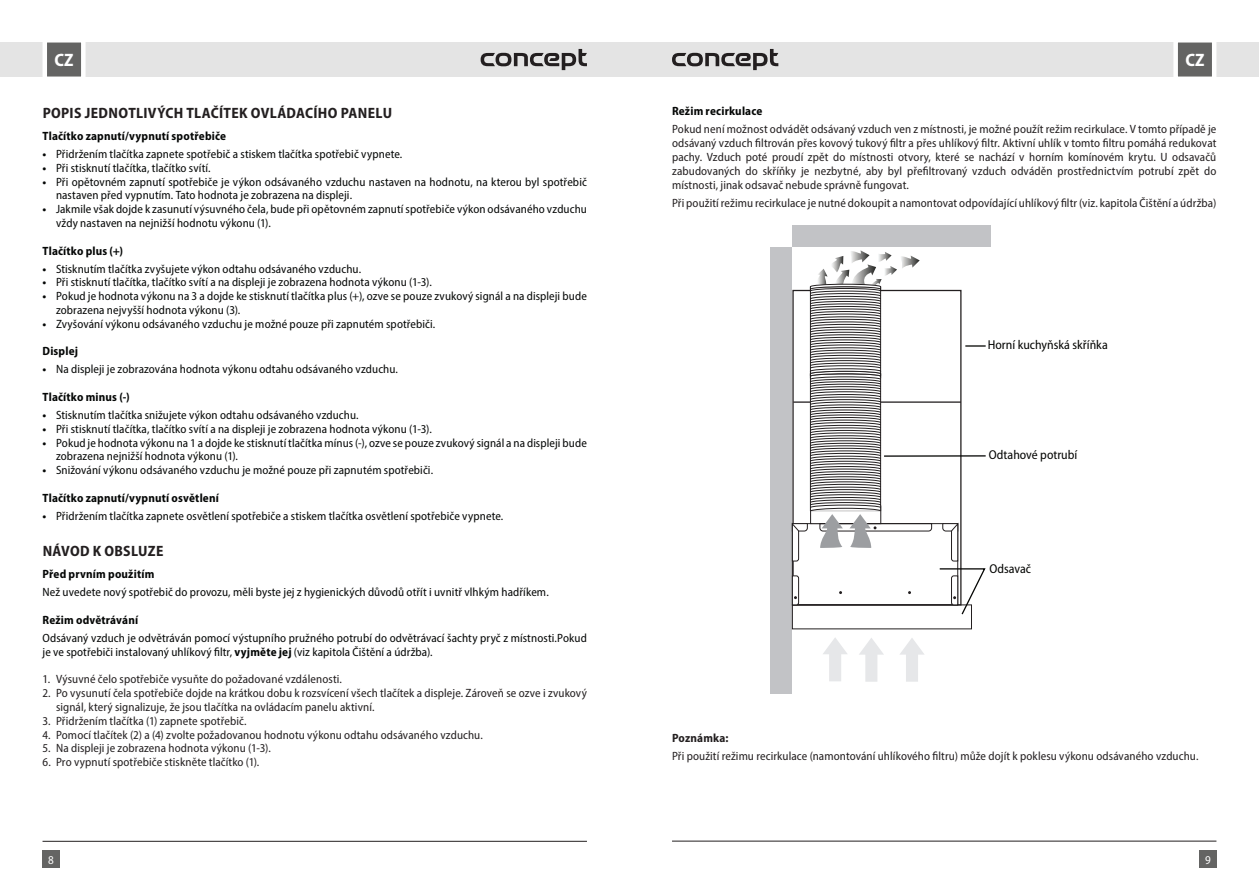
<style>
.page{position:relative;width:1259px;height:893px;background:#fff}
.page>*{position:absolute;margin:0;border:0;box-sizing:border-box;transform-origin:0 0}
.t1{font:700 semi-condensed 18px "Myriad Pro";color:#fff}
.t2{font:700 semi-condensed 15px "Myriad Pro";letter-spacing:.02em;color:#231f20}
.t3{font:semi-condensed 12.9px "Myriad Pro";color:#040503}
.t4{font:semi-condensed 12px/13.8px "Myriad Pro";letter-spacing:.01em;color:#050706}
.t5{font:semi-condensed 12px/13.8px "Myriad Pro";letter-spacing:.01em;color:#231f20}
.t6{font:700 semi-condensed 12px "Myriad Pro";letter-spacing:.015em;color:#050706}
.t7{font:700 semi-condensed 12px "Myriad Pro";letter-spacing:.015em;color:#231f20}
.t8{font:semi-condensed 12px "Myriad Pro";color:#fff}
.s1{font-weight:700}
</style>
<div class="page">
<div style="left:629px;top:43px;width:630px;height:34px;background:#e4e4e4"></div>
<div style="left:0;top:43px;width:629px;height:34px;background:#e4e4e4"></div>
<div style="left:43px;top:850px;width:17px;height:17px;background:#646463"></div>
<div style="left:1199px;top:850px;width:17px;height:17px;background:#646463"></div>
<svg style="left:1171px;top:42px;width:47px;height:35px;background:#8f8f8e"></svg>
<svg style="left:40px;top:42px;width:48px;height:35px;background:#919190"></svg>
<hr style="left:672px;top:841px;width:544px;height:1px;background:#231f20">
<hr style="left:43px;top:841px;width:544px;height:1px;background:#231f20">
<svg style="left:480px;top:49px;width:107px;height:21px"></svg>
<svg style="left:672px;top:49px;width:106px;height:21px"></svg>
<hr style="left:793px;top:401px;width:168px;height:2px;background:#231f20">
<div style="left:792px;top:225px;width:198px;height:22px;background:#c2c3c6"></div>
<div style="left:770px;top:247px;width:22px;height:447px;background:#c2c3c6"></div>
<div style="left:792px;top:523px;width:166px;height:82px;border:1px solid #231f20"></div>
<div style="left:792px;top:605px;width:179px;height:24px;border:1px solid #231f20"></div>
<svg style="left:942px;top:523px;width:16px;height:38px"></svg>
<svg style="left:859px;top:638px;width:25px;height:44px"></svg>
<svg style="left:823px;top:638px;width:24px;height:43px"></svg>
<svg style="left:900px;top:638px;width:24px;height:44px"></svg>
<svg style="left:792px;top:576px;width:7px;height:29px"></svg>
<hr style="left:965px;top:345px;width:20px;height:2px;background:#040503">
<hr style="left:884px;top:455px;width:101px;height:2px;background:#040503">
<svg style="left:938px;top:568px;width:48px;height:48px"></svg>
<svg style="left:792px;top:250px;width:140px;height:311px"></svg>
<h1 class="t1" style="left:55px;top:48px;width:20px">CZ</h1>
<h1 class="t1" style="left:1185px;top:48px;width:20px">CZ</h1>
<p class="t2" style="left:43px;top:103px;width:351px">POPIS JEDNOTLIVÝCH TLAČÍTEK OVLÁDACÍHO PANELU</p>
<p class="t6" style="left:43px;top:128px;width:185px">Tlačítko zapnutí/vypnutí spotřebiče</p>
<p class="t4" style="left:43px;top:147px;width:361px"><span class="s1">•</span> Přidržením tlačítka zapnete spotřebič a stiskem tlačítka spotřebič vypnete.</p>
<p class="t4" style="left:43px;top:161px;width:170px"><span class="s1">•</span> Při stisknutí tlačítka, tlačítko svítí.</p>
<p class="t4" style="left:56px;top:174px;width:532px;text-indent:-14px"><span class="s1">•</span> Při opětovném zapnutí spotřebiče je výkon odsávaného vzduchu nastaven na hodnotu, na kterou byl spotřebič nastaven před vypnutím. Tato hodnota je zobrazena na displeji.</p>
<p class="t4" style="left:56px;top:202px;width:532px;text-indent:-14px"><span class="s1">•</span> Jakmile však dojde k zasunutí výsuvného čela, bude při opětovném zapnutí spotřebiče výkon odsávaného vzduchu vždy nastaven na nejnižší hodnotu výkonu (1).</p>
<p class="t6" style="left:43px;top:243px;width:82px">Tlačítko plus (+)</p>
<p class="t4" style="left:43px;top:261px;width:320px"><span class="s1">•</span> Stisknutím tlačítka zvyšujete výkon odtahu odsávaného vzduchu.</p>
<p class="t4" style="left:43px;top:275px;width:391px"><span class="s1">•</span> Při stisknutí tlačítka, tlačítko svítí a na displeji je zobrazena hodnota výkonu (1-3).</p>
<p class="t4" style="left:56px;top:289px;width:532px;text-indent:-14px"><span class="s1">•</span> Pokud je hodnota výkonu na 3 a dojde ke stisknutí tlačítka plus (+), ozve se pouze zvukový signál a na displeji bude zobrazena nejvyšší hodnota výkonu (3).</p>
<p class="t4" style="left:43px;top:317px;width:394px"><span class="s1">•</span> Zvyšování výkonu odsávaného vzduchu je možné pouze při zapnutém spotřebiči.</p>
<p class="t6" style="left:43px;top:344px;width:37px">Displej</p>
<p class="t4" style="left:43px;top:362px;width:357px"><span class="s1">•</span> Na displeji je zobrazována hodnota výkonu odtahu odsávaného vzduchu.</p>
<p class="t6" style="left:43px;top:389px;width:89px">Tlačítko minus (-)</p>
<p class="t4" style="left:43px;top:408px;width:318px"><span class="s1">•</span> Stisknutím tlačítka snižujete výkon odtahu odsávaného vzduchu.</p>
<p class="t4" style="left:43px;top:422px;width:391px"><span class="s1">•</span> Při stisknutí tlačítka, tlačítko svítí a na displeji je zobrazena hodnota výkonu (1-3).</p>
<p class="t4" style="left:56px;top:436px;width:532px;text-indent:-14px"><span class="s1">•</span> Pokud je hodnota výkonu na 1 a dojde ke stisknutí tlačítka mínus (-), ozve se pouze zvukový signál a na displeji bude zobrazena nejnižší hodnota výkonu (1).</p>
<p class="t4" style="left:43px;top:463px;width:392px"><span class="s1">•</span> Snižování výkonu odsávaného vzduchu je možné pouze při zapnutém spotřebiči.</p>
<p class="t6" style="left:43px;top:490px;width:178px">Tlačítko zapnutí/vypnutí osvětlení</p>
<p class="t4" style="left:43px;top:509px;width:462px"><span class="s1">•</span> Přidržením tlačítka zapnete osvětlení spotřebiče a stiskem tlačítka osvětlení spotřebiče vypnete.</p>
<p class="t2" style="left:43px;top:541px;width:122px">NÁVOD K OBSLUZE</p>
<p class="t6" style="left:43px;top:567px;width:113px">Před prvním použitím</p>
<p class="t4" style="left:43px;top:585px;width:508px">Než uvedete nový spotřebič do provozu, měli byste jej z hygienických důvodů otřít i uvnitř vlhkým hadříkem.</p>
<p class="t6" style="left:43px;top:612px;width:97px">Režim odvětrávání</p>
<p class="t4" style="left:43px;top:631px;width:546px">Odsávaný vzduch je odvětráván pomocí výstupního pružného potrubí do odvětrávací šachty pryč z místnosti.Pokud je ve spotřebiči instalovaný uhlíkový filtr, <span class="s1">vyjměte jej</span> (viz kapitola Čištění a údržba).</p>
<p class="t5" style="left:43px;top:672px;width:301px">1. Výsuvné čelo spotřebiče vysuňte do požadované vzdálenosti.</p>
<p class="t5" style="left:56px;top:686px;width:532px;text-indent:-14px">2. Po vysunutí čela spotřebiče dojde na krátkou dobu k rozsvícení všech tlačítek a displeje. Zároveň se ozve i zvukový signál, který signalizuje, že jsou tlačítka na ovládacím panelu aktivní.</p>
<p class="t5" style="left:43px;top:714px;width:205px">3. Přidržením tlačítka (1) zapnete spotřebič.</p>
<p class="t5" style="left:43px;top:728px;width:442px">4. Pomocí tlačítek (2) a (4) zvolte požadovanou hodnotu výkonu odtahu odsávaného vzduchu.</p>
<p class="t5" style="left:43px;top:741px;width:230px">5. Na displeji je zobrazena hodnota výkonu (1-3).</p>
<p class="t5" style="left:43px;top:755px;width:218px">6. Pro vypnutí spotřebiče stiskněte tlačítko (1).</p>
<p class="t6" style="left:672px;top:104px;width:92px">Režim recirkulace</p>
<p class="t5" style="left:672px;top:122px;width:546px;text-align:justify">Pokud není možnost odvádět odsávaný vzduch ven z místnosti, je možné použít režim recirkulace. V tomto případě je odsávaný vzduch filtrován přes kovový tukový filtr a přes uhlíkový filtr. Aktivní uhlík v tomto filtru pomáhá redukovat pachy. Vzduch poté proudí zpět do místnosti otvory, které se nachází v horním komínovém krytu. U odsavačů zabudovaných do skříňky je nezbytné, aby byl přefiltrovaný vzduch odváděn prostřednictvím potrubí zpět do místnosti, jinak odsavač nebude správně fungovat.</p>
<p class="t5" style="left:672px;top:196px;width:546px">Při použití režimu recirkulace je nutné dokoupit a namontovat odpovídající uhlíkový filtr (viz. kapitola Čištění a údržba)</p>
<p class="t3" style="left:987px;top:338px;width:121px">Horní kuchyňská skříňka</p>
<p class="t3" style="left:989px;top:447px;width:90px">Odtahové potrubí</p>
<p class="t3" style="left:989px;top:561px;width:43px">Odsavač</p>
<p class="t7" style="left:672px;top:730px;width:58px">Poznámka:</p>
<p class="t5" style="left:672px;top:748px;width:528px">Při použití režimu recirkulace (namontování uhlíkového filtru) může dojít k poklesu výkonu odsávaného vzduchu.</p>
<p class="t8" style="left:48px;top:852px;width:7px">8</p>
<p class="t8" style="left:1205px;top:852px;width:7px">9</p>
</div>
